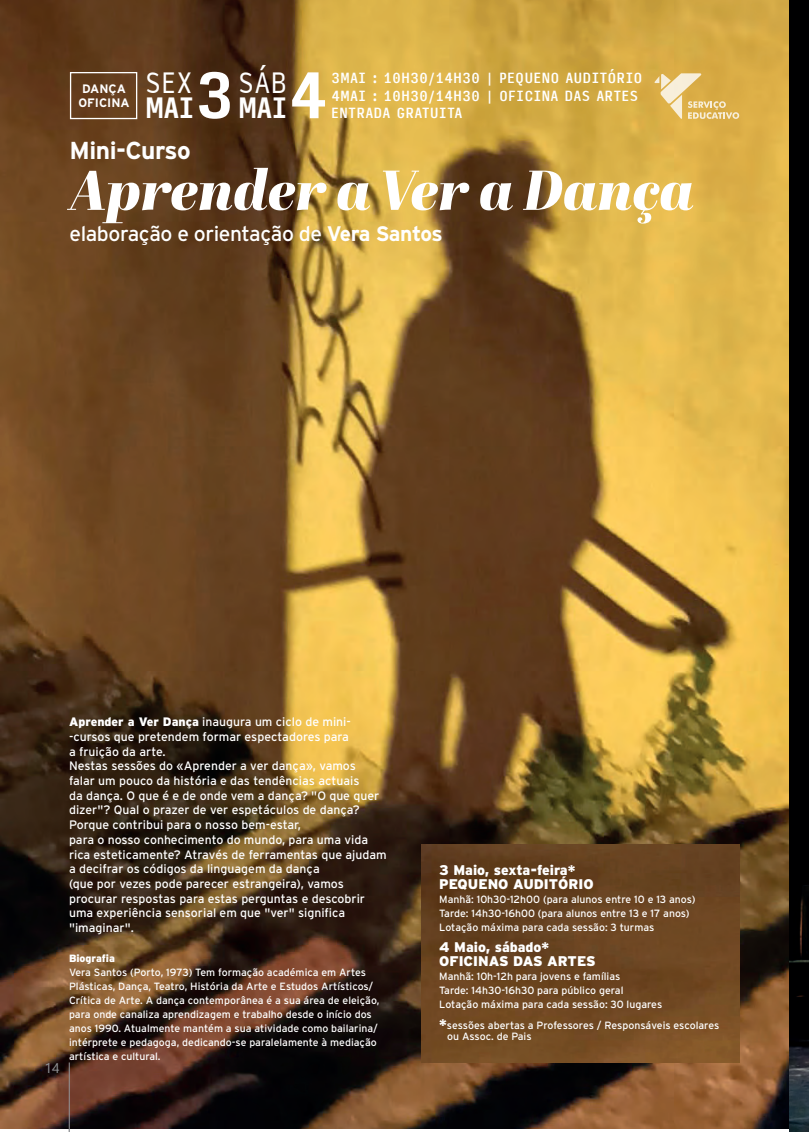
<style>
.page{position:relative;width:809px;height:1132px;background:#fff}
.page>*{position:absolute;margin:0;border:0;box-sizing:border-box;transform-origin:0 0}
.t1{font:700 63px "Input Sans Compressed";color:#fff}
.t2{font:italic 56px "Abril Fatface";color:#fff}
.t3{font:28px "Input Sans Compressed";letter-spacing:.01em;color:#fff}
.t4{font:700 28px "Input Sans Compressed";letter-spacing:-.04em;color:#fff}
.t5{font:700 24.5px "Interstate";letter-spacing:-.02em;color:#fff}
.t6{font:21px "Interstate";letter-spacing:-.02em;color:#fff}
.t7{font:500 14px "Input Sans Compressed";color:#fff}
.Sem_Espaçamento{font:900 14px "Interstate";color:#fff}
.t8{font:14px "Leelawadee UI";color:#939598}
.Sem_Espaçamento-2{font:12.25px/14.7px "Interstate";color:#fff}
.t9{font:700 12.25px "Interstate";color:#fff}
.Sem_Espaçamento-3{font:10.5px/14px "Interstate";color:#fff}
.Sem_Espaçamento-4{font:900 10.5px "Interstate";color:#fff}
.s1{font-weight:700}
.s2{font-weight:900}
.s3{font-weight:900;font-size:14px}
</style>
<div class="page">
<img style="left:0;top:0;width:789px;height:1128px">
<img style="left:422px;top:843px;width:317px;height:219px">
<div style="left:70px;top:72px;width:67px;height:47px;border:1px solid #fff"></div>
<svg style="left:654px;top:73px;width:85px;height:46px"></svg>
<img style="left:789px;top:0;width:20px;height:1131px">
<hr style="left:69px;top:1062px;width:1px;height:69px;background:#939598">
<p class="t9" style="left:82px;top:82px;width:45px">DANÇA</p>
<p class="t9" style="left:78px;top:96px;width:53px">OFICINA</p>
<p class="t1" style="left:194px;top:38px;width:42px">3</p>
<p class="t3" style="left:145px;top:57px;width:49px">SEX</p>
<p class="t4" style="left:145px;top:83px;width:51px">MAI</p>
<p class="t3" style="left:238px;top:57px;width:51px">SÁB</p>
<p class="t1" style="left:287px;top:38px;width:42px">4</p>
<p class="t7" style="left:331px;top:65px;width:313px">3MAI : 10H30/14H30 | PEQUENO AUDITÓRIO</p>
<p class="t7" style="left:331px;top:83px;width:309px">4MAI : 10H30/14H30 | OFICINA DAS ARTES</p>
<p class="t7" style="left:331px;top:100px;width:133px">ENTRADA GRATUITA</p>
<p class="t4" style="left:238px;top:83px;width:51px">MAI</p>
<p class="t5" style="left:69px;top:137px;width:123px">Mini-Curso</p>
<p class="t2" style="left:69px;top:150px;width:626px">Aprender a Ver a Dança</p>
<p class="t6" style="left:69px;top:222px;width:375px">elaboração e orientação de <span class="s1">Vera Santos</span></p>
<p class="t8" style="left:45px;top:1057px;width:17px">14</p>
<p class="Sem_Espaçamento-2" style="left:69px;top:714px;width:283px"><span class="s2">Aprender a Ver Dança</span> inaugura um ciclo de mini-</p>
<p class="Sem_Espaçamento-2" style="left:69px;top:728px;width:281px">-cursos que pretendem formar espectadores para</p>
<p class="Sem_Espaçamento-2" style="left:69px;top:743px;width:98px">a fruição da arte.</p>
<p class="Sem_Espaçamento-2" style="left:69px;top:758px;width:288px">Nestas sessões do «Aprender a ver dança», vamos</p>
<p class="Sem_Espaçamento-2" style="left:69px;top:773px;width:292px">falar um pouco da história e das tendências actuais</p>
<p class="Sem_Espaçamento-2" style="left:69px;top:787px;width:312px">da dança. O que é e de onde vem a dança? "O que quer dizer"? Qual o prazer de ver espetáculos de dança?<br>Porque contribui para o nosso bem-estar,</p>
<p class="Sem_Espaçamento-2" style="left:69px;top:831px;width:319px">para o nosso conhecimento do mundo, para uma vida rica esteticamente? Através de ferramentas que ajudam a decifrar os códigos da linguagem da dança</p>
<p class="Sem_Espaçamento-2" style="left:69px;top:875px;width:297px">(que por vezes pode parecer estrangeira), vamos procurar respostas para estas perguntas e descobrir uma experiência sensorial em que "ver" significa "imaginar".</p>
<p class="Sem_Espaçamento-4" style="left:69px;top:951px;width:47px">Biografia</p>
<p class="Sem_Espaçamento-3" style="left:69px;top:964px;width:312px">Vera Santos (Porto, 1973) Tem formação académica em Artes Plásticas, Dança, Teatro, História da Arte e Estudos Artísticos/ Crítica de Arte. A dança contemporânea é a sua área de eleição, para onde canaliza aprendizagem e trabalho desde o início dos anos 1990. Atualmente mantém a sua atividade como bailarina/ intérprete e pedagoga, dedicando-se paralelamente à mediação artística e cultural.</p>
<p class="Sem_Espaçamento" style="left:439px;top:861px;width:138px">3 Maio, sexta-feira*</p>
<p class="Sem_Espaçamento" style="left:439px;top:875px;width:156px">PEQUENO AUDITÓRIO</p>
<p class="Sem_Espaçamento-3" style="left:439px;top:892px;width:258px">Manhã: 10h30-12h00 (para alunos entre 10 e 13 anos)</p>
<p class="Sem_Espaçamento-3" style="left:439px;top:906px;width:252px">Tarde: 14h30-16h00 (para alunos entre 13 e 17 anos)</p>
<p class="Sem_Espaçamento-3" style="left:439px;top:920px;width:217px">Lotação máxima para cada sessão: 3 turmas</p>
<p class="Sem_Espaçamento" style="left:439px;top:938px;width:111px">4 Maio, sábado*</p>
<p class="Sem_Espaçamento" style="left:439px;top:952px;width:158px">OFICINAS DAS ARTES</p>
<p class="Sem_Espaçamento-3" style="left:439px;top:969px;width:183px">Manhã: 10h-12h para jovens e famílias</p>
<p class="Sem_Espaçamento-3" style="left:439px;top:983px;width:186px">Tarde: 14h30-16h30 para público geral</p>
<p class="Sem_Espaçamento-3" style="left:439px;top:997px;width:224px">Lotação máxima para cada sessão: 30 lugares</p>
<p class="Sem_Espaçamento-3" style="left:439px;top:1018px;width:281px"><span class="s3">*</span>sessões abertas a Professores / Responsáveis escolares</p>
<p class="Sem_Espaçamento-3" style="left:447px;top:1028px;width:86px">ou Assoc. de Pais</p>
</div>
